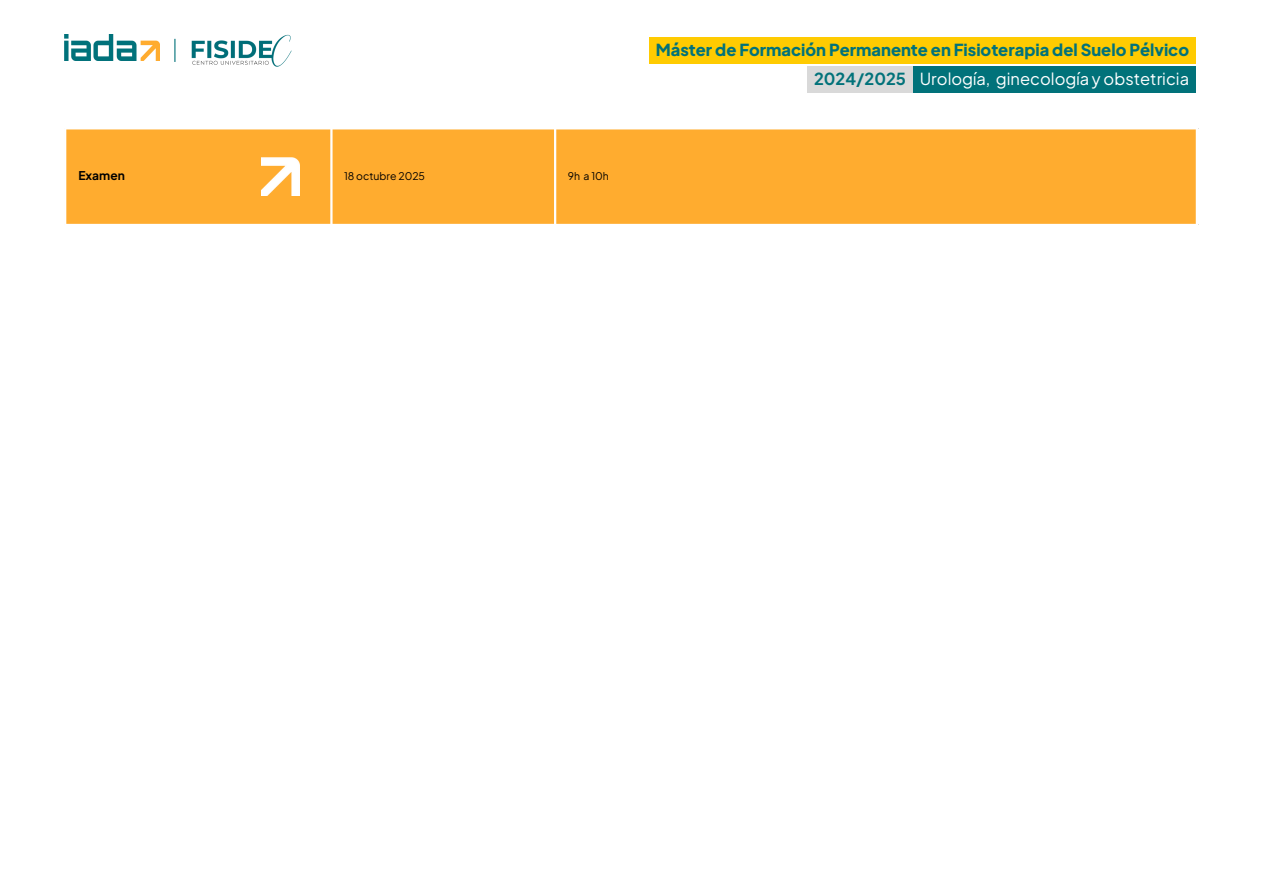
<style>
.page{position:relative;width:1263px;height:894px;background:#fff}
.page>*{position:absolute;margin:0;border:0;box-sizing:border-box;transform-origin:0 0}
.t1{font:800 16.5px "Plus Jakarta Sans";color:#01727a}
.t2{font:16.5px "Plus Jakarta Sans";color:#fff}
.t3{font:700 16.5px "Plus Jakarta Sans";color:#01727a}
.t4{font:700 12px "Plus Jakarta Sans";color:#000}
.t5{font:10.5px "Plus Jakarta Sans";color:#000}
</style>
<div class="page">
<div style="left:66px;top:129px;width:1130px;height:95px;background:#ffac2f"></div>
<hr style="left:330px;top:129px;width:3px;height:95px;background:#fff">
<hr style="left:554px;top:129px;width:2px;height:95px;background:#fff">
<div style="left:649px;top:37px;width:547px;height:27px;background:#ffcb01"></div>
<div style="left:913px;top:66px;width:283px;height:27px;background:#01727a"></div>
<div style="left:807px;top:66px;width:106px;height:27px;background:#d9d9d9"></div>
<img style="left:64px;top:34px;width:96px;height:26px">
<img style="left:191px;top:34px;width:101px;height:33px">
<svg style="left:174px;top:39px;width:1px;height:23px"></svg>
<img style="left:261px;top:157px;width:38px;height:39px">
<p class="t4" style="left:78px;top:168px;width:48px">Examen</p>
<h1 class="t5" style="left:344px;top:169px;width:83px">18 octubre 2025</h1>
<p class="t5" style="left:568px;top:169px;width:43px">9h a 10h</p>
<p class="t1" style="left:656px;top:39px;width:535px">Máster de Formación Permanente en Fisioterapia del Suelo Pélvico</p>
<p class="t3" style="left:814px;top:68px;width:93px">2024/2025</p>
<p class="t2" style="left:920px;top:68px;width:271px">Urología, ginecología y obstetricia</p>
</div>
